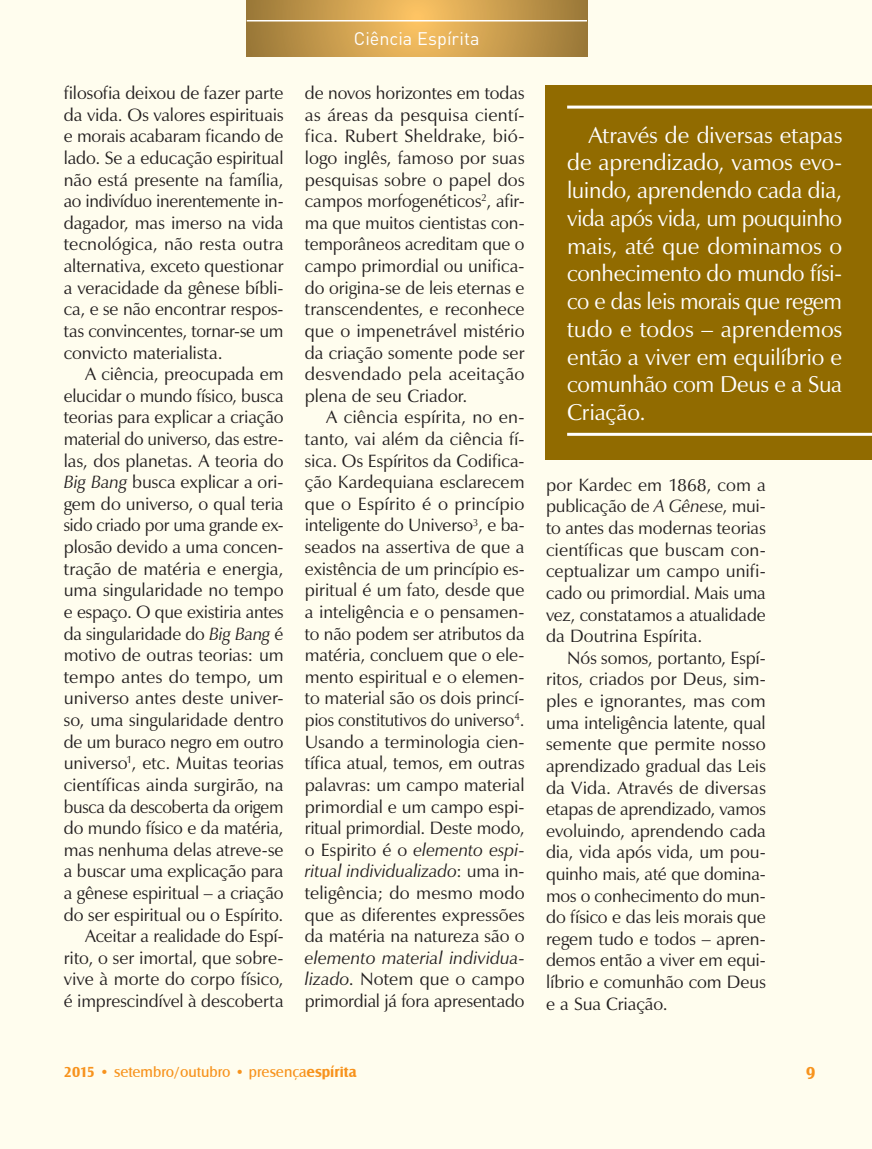
<style>
.page{position:relative;width:872px;height:1149px;background:#fff}
.page>*{position:absolute;margin:0;border:0;box-sizing:border-box;transform-origin:0 0}
.Paragraph_Style_2{font:23.1px/27.8px "Zapf Humanist 601 BT";letter-spacing:-.01em;color:#fff;text-align:justify}
.miolo{font:18px/21.6px "Zapf Humanist 601 BT";letter-spacing:-.005em;color:#231f20;text-align:justify}
.t1{font:18px "DIN Pro";color:#fff}
.t2{font:700 18px "Castle T";color:#f7931d}
.t3{font:15px "Castle T";color:#f7931d}
.s1{font-style:italic}
.s2{font-weight:700}
</style>
<div class="page">
<div style="left:0;top:0;width:872px;height:1148px;background:#fffdee"></div>
<svg style="left:247px;top:0;width:340px;height:56px;background:#c99d4f"></svg>
<hr style="left:247px;top:20px;width:340px;height:1px;background:#fff">
<div style="left:546px;top:85px;width:326px;height:374px;background:#916b00"></div>
<hr style="left:567px;top:105px;width:305px;height:3px;background:#fff">
<hr style="left:567px;top:432px;width:305px;height:3px;background:#fff">
<p class="miolo" style="left:64px;top:82px;width:221px">filosofia deixou de fazer parte da vida. Os valores espirituais e morais acabaram ficando de lado. Se a educação espiritual não está presente na família, ao indivíduo inerentemente in‑ dagador, mas imerso na vida tecnológica, não resta outra alternativa, exceto questionar a veracidade da gênese bíbli‑ ca, e se não encontrar respos‑ tas convincentes, tornar‑se um convicto materialista.</p>
<p class="miolo" style="left:64px;top:363px;width:221px;text-indent:21px">A ciência, preocupada em elucidar o mundo físico, busca teorias para explicar a criação material do universo, das estre‑ las, dos planetas. A teoria do <span class="s1">Big Bang</span> busca explicar a ori‑ gem do universo, o qual teria sido criado por uma grande ex‑ plosão devido a uma concen‑ tração de matéria e energia, uma singularidade no tempo e espaço. O que existiria antes da singularidade do <span class="s1">Big Bang</span> é motivo de outras teorias: um tempo antes do tempo, um universo antes deste univer‑ so, uma singularidade dentro de um buraco negro em outro universo<sup>1</sup>, etc. Muitas teorias científicas ainda surgirão, na busca da descoberta da origem do mundo físico e da matéria, mas nenhuma delas atreve‑se a buscar uma explicação para a gênese espiritual – a criação do ser espiritual ou o Espírito.</p>
<p class="miolo" style="left:64px;top:924px;width:221px;text-indent:21px">Aceitar a realidade do Espí‑ rito, o ser imortal, que sobre‑ vive à morte do corpo físico, é imprescindível à descoberta</p>
<p class="t1" style="left:354px;top:26px;width:127px">Ciência Espírita</p>
<p class="miolo" style="left:305px;top:82px;width:221px">de novos horizontes em todas as áreas da pesquisa cientí‑ fica. Rubert Sheldrake, bió‑ logo inglês, famoso por suas pesquisas sobre o papel dos campos morfogenéticos<sup>2</sup>, afir‑ ma que muitos cientistas con‑ temporâneos acreditam que o campo primordial ou unifica‑ do origina‑se de leis eternas e transcendentes, e reconhece que o impenetrável mistério da criação somente pode ser desvendado pela aceitação plena de seu Criador.</p>
<p class="miolo" style="left:305px;top:406px;width:221px;text-indent:21px">A ciência espírita, no en‑ tanto, vai além da ciência fí‑ sica. Os Espíritos da Codifica‑ ção Kardequiana esclarecem que o Espírito é o princípio inteligente do Universo<sup>3</sup>, e ba‑ seados na assertiva de que a existência de um princípio es‑ piritual é um fato, desde que a inteligência e o pensamen‑ to não podem ser atributos da matéria, concluem que o ele‑ mento espiritual e o elemen‑ to material são os dois princí‑ pios constitutivos do universo<sup>4</sup>.<br>Usando a terminologia cien‑ tífica atual, temos, em outras palavras: um campo material primordial e um campo espi‑ ritual primordial. Deste modo, o Espirito é o <span class="s1">elemento espi&shy;ritual individualizado</span>: uma in‑ teligência; do mesmo modo que as diferentes expressões da matéria na natureza são o <span class="s1">elemento material individua&shy;lizado</span>. Notem que o campo primordial já fora apresentado</p>
<p class="Paragraph_Style_2" style="left:567px;top:121px;width:277px;text-indent:21px">Através de diversas etapas de aprendizado, vamos evo‑ luindo, aprendendo cada dia, vida após vida, um pouquinho mais, até que dominamos o conhecimento do mundo físi‑ co e das leis morais que regem tudo e todos – aprendemos então a viver em equilíbrio e comunhão com Deus e a Sua Criação.</p>
<p class="miolo" style="left:546px;top:473px;width:221px">por Kardec em 1868, com a publicação de <span class="s1">A Gênese</span>, mui‑ to antes das modernas teorias científicas que buscam con‑ ceptualizar um campo unifi‑ cado ou primordial. Mais uma vez, constatamos a atualidade da Doutrina Espírita.</p>
<p class="miolo" style="left:546px;top:646px;width:221px;text-indent:21px">Nós somos, portanto, Espí‑ ritos, criados por Deus, sim‑ ples e ignorantes, mas com uma inteligência latente, qual semente que permite nosso aprendizado gradual das Leis da Vida. Através de diversas etapas de aprendizado, vamos evoluindo, aprendendo cada dia, vida após vida, um pou‑ quinho mais, até que domina‑ mos o conhecimento do mun‑ do físico e das leis morais que regem tudo e todos – apren‑ demos então a viver em equi‑ líbrio e comunhão com Deus e a Sua Criação.</p>
<p class="t3" style="left:64px;top:1063px;width:294px"><span class="s2">2015 •</span> setembro/outubro • presença<span class="s2">espírita</span></p>
<p class="t2" style="left:805px;top:1062px;width:11px">9</p>
</div>
